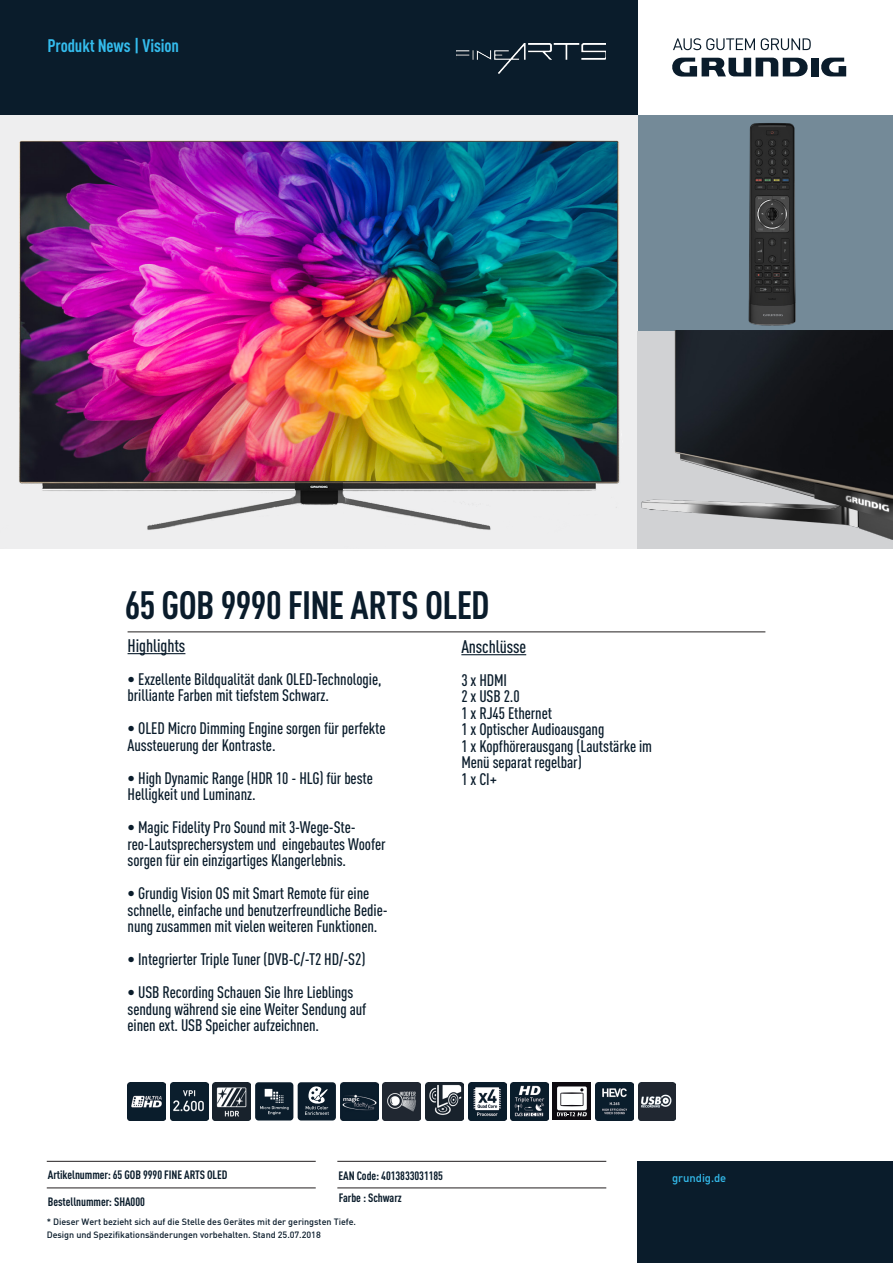
<style>
.page{position:relative;width:893px;height:1263px;background:#fff}
.page>*{position:absolute;margin:0;border:0;box-sizing:border-box;transform-origin:0 0}
._02_Product_Name_24p{font:700 condensed 39px "DIN Pro";letter-spacing:-.015em;color:#0a1c2b}
._04_Copy_Technical_8{font:500 condensed 18px "DIN Pro";letter-spacing:-.005em;color:#0a1c2b}
._01_Title_12pt_Light{font:700 condensed 18px "DIN Pro";letter-spacing:-.01em;color:#34bced}
._04_Copy_Technical_8-2{font:500 condensed 16.5px/16.5px "DIN Pro";letter-spacing:-.005em;color:#0a1c2b}
._05_Productnumber_7{font:700 condensed 12px "DIN Pro";letter-spacing:-.005em;color:#0a1c2b}
._06_Footnote_7pt_Dar{font:11.25px "DIN Medium";letter-spacing:-.005em;color:#34bced}
._06_Footnote_7pt_Dar-2{font:9px "DIN Medium";letter-spacing:-.005em;color:#0a1c2b}
._07_Adress_7_5pt_Dar{font:9px "DIN Medium";letter-spacing:-.005em;color:#0a1c2b}
</style>
<div class="page">
<div style="left:638px;top:115px;width:255px;height:217px;background:#748a98"></div>
<img style="left:674px;top:123px;width:210px;height:208px">
<div style="left:0;top:0;width:638px;height:115px;background:#0a1c2b"></div>
<div style="left:811px;top:58px;width:7px;height:18px;background:#0a1c2b"></div>
<svg style="left:672px;top:58px;width:136px;height:19px"></svg>
<svg style="left:818px;top:58px;width:28px;height:19px"></svg>
<svg style="left:673px;top:38px;width:82px;height:12px"></svg>
<svg style="left:761px;top:38px;width:50px;height:12px"></svg>
<hr style="left:128px;top:632px;width:637px;height:1px;background:#231f20">
<img style="left:0;top:115px;width:638px;height:434px">
<hr style="left:47px;top:1161px;width:269px;height:1px;background:#231f20">
<hr style="left:337px;top:1161px;width:269px;height:1px;background:#231f20">
<hr style="left:47px;top:1188px;width:269px;height:1px;background:#231f20">
<hr style="left:337px;top:1188px;width:269px;height:1px;background:#231f20">
<div style="left:638px;top:1161px;width:255px;height:102px;background:#0a1c2b"></div>
<div style="left:638px;top:331px;width:255px;height:218px;background:#d1d2d4"></div>
<img style="left:641px;top:331px;width:252px;height:209px">
<img style="left:457px;top:43px;width:148px;height:31px">
<img style="left:511px;top:1083px;width:37px;height:37px">
<img style="left:213px;top:1082px;width:38px;height:38px">
<img style="left:596px;top:1083px;width:37px;height:37px">
<div style="left:255px;top:1082px;width:38px;height:38px;background:#0a1c2b;border-radius:3px"></div>
<svg style="left:260px;top:1089px;width:28px;height:26px"></svg>
<img style="left:128px;top:1083px;width:37px;height:37px">
<img style="left:170px;top:1082px;width:38px;height:38px">
<div style="left:298px;top:1082px;width:38px;height:38px;background:#0a1c2b;border-radius:3px"></div>
<svg style="left:305px;top:1086px;width:24px;height:29px"></svg>
<img style="left:383px;top:1082px;width:38px;height:38px">
<hr style="left:128px;top:653px;width:57px;height:1px;background:#0a1c2b">
<div style="left:553px;top:1082px;width:38px;height:38px;background:#0e0b11"></div>
<svg style="left:557px;top:1116px;width:29px;height:1px"></svg>
<svg style="left:557px;top:1086px;width:30px;height:30px"></svg>
<img style="left:425px;top:1082px;width:38px;height:38px">
<img style="left:638px;top:1083px;width:38px;height:37px">
<img style="left:340px;top:1082px;width:38px;height:38px">
<hr style="left:461px;top:654px;width:65px;height:1px;background:#0a1c2b">
<img style="left:468px;top:1082px;width:38px;height:38px">
<p class="_01_Title_12pt_Light" style="left:47px;top:32px;width:133px">Produkt News | Vision</p>
<p class="_02_Product_Name_24p" style="left:125px;top:575px;width:366px">65 GOB 9990 FINE ARTS OLED</p>
<p class="_04_Copy_Technical_8" style="left:128px;top:632px;width:59px">Highlights</p>
<p class="_04_Copy_Technical_8-2" style="left:128px;top:669px;width:255px">• Exzellente Bildqualität dank OLED-Technologie, brilliante Farben mit tiefstem Schwarz.</p>
<p class="_04_Copy_Technical_8-2" style="left:128px;top:719px;width:259px">• OLED Micro Dimming Engine sorgen für perfekte<br>Aussteuerung der Kontraste.</p>
<p class="_04_Copy_Technical_8-2" style="left:128px;top:768px;width:247px">• High Dynamic Range (HDR 10 - HLG) für beste<br>Helligkeit und Luminanz.</p>
<p class="_04_Copy_Technical_8-2" style="left:128px;top:818px;width:259px">• Magic Fidelity Pro Sound mit 3-Wege-Ste&shy;reo-Lautsprechersystem und eingebautes Woofer sorgen für ein einzigartiges Klangerlebnis.</p>
<p class="_04_Copy_Technical_8-2" style="left:128px;top:884px;width:262px">• Grundig Vision OS mit Smart Remote für eine schnelle, einfache und benutzerfreundliche Bedie&shy;nung zusammen mit vielen weiteren Funktionen.</p>
<p class="_04_Copy_Technical_8-2" style="left:128px;top:950px;width:239px">• Integrierter Triple Tuner (DVB-C/-T2 HD/-S2)</p>
<p class="_04_Copy_Technical_8-2" style="left:128px;top:983px;width:240px">• USB Recording Schauen Sie Ihre Lieblings sendung während sie eine Weiter Sendung auf einen ext. USB Speicher aufzeichnen.</p>
<p class="_04_Copy_Technical_8" style="left:461px;top:633px;width:66px">Anschlüsse</p>
<p class="_04_Copy_Technical_8-2" style="left:461px;top:670px;width:47px">3 x HDMI</p>
<p class="_04_Copy_Technical_8-2" style="left:461px;top:687px;width:60px">2 x USB 2.0</p>
<p class="_04_Copy_Technical_8-2" style="left:461px;top:703px;width:92px">1 x RJ45 Ethernet</p>
<p class="_04_Copy_Technical_8-2" style="left:461px;top:720px;width:145px">1 x Optischer Audioausgang</p>
<p class="_04_Copy_Technical_8-2" style="left:461px;top:736px;width:192px">1 x Kopfhörerausgang (Lautstärke im<br>Menü separat regelbar)</p>
<p class="_04_Copy_Technical_8-2" style="left:461px;top:769px;width:37px">1 x CI+</p>
<p class="_05_Productnumber_7" style="left:48px;top:1166px;width:181px">Artikelnummer: 65 GOB 9990 FINE ARTS OLED</p>
<p class="_05_Productnumber_7" style="left:48px;top:1192px;width:99px">Bestellnummer: SHA000</p>
<p class="_05_Productnumber_7" style="left:338px;top:1166px;width:106px">EAN Code: 4013833031185</p>
<p class="_06_Footnote_7pt_Dar" style="left:672px;top:1171px;width:56px">grundig.de</p>
<p class="_05_Productnumber_7" style="left:339px;top:1189px;width:65px">Farbe : Schwarz</p>
<p class="_06_Footnote_7pt_Dar-2" style="left:47px;top:1216px;width:311px">* Dieser Wert bezieht sich auf die Stelle des Gerätes mit der geringsten Tiefe.</p>
<p class="_07_Adress_7_5pt_Dar" style="left:47px;top:1228px;width:276px">Design und Spezifikationsänderungen vorbehalten. Stand 25.07.2018</p>
</div>
